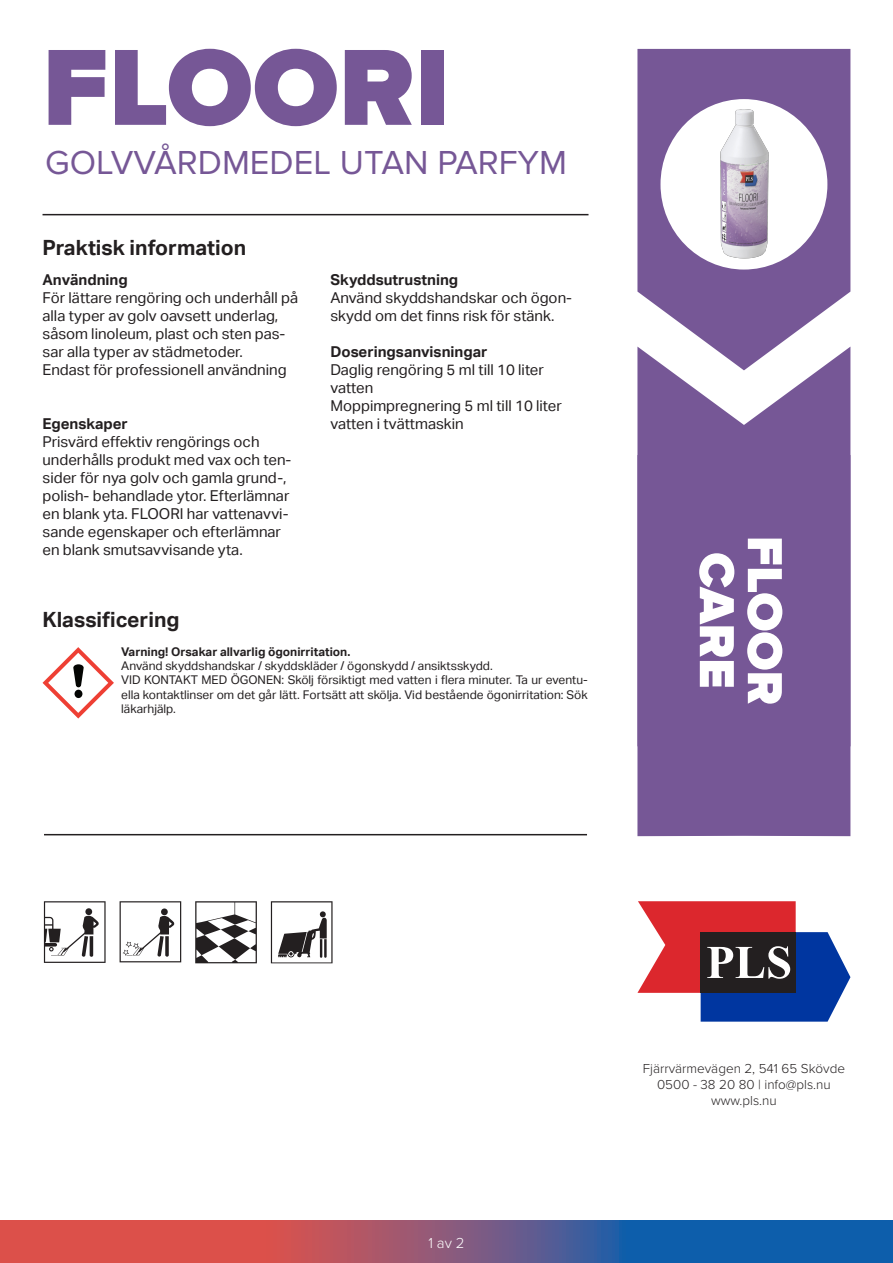
<style>
.page{position:relative;width:893px;height:1263px;background:#fff}
.page>*{position:absolute;margin:0;border:0;box-sizing:border-box;transform-origin:0 0}
.t1{font:900 112.2px "Proxima Nova";color:#765796}
.t2{font:900 51px "Proxima Nova";color:#fff}
.t3{font:34.5px "Proxima Nova";color:#765796}
.t4{font:700 21px "Aktiv Grotesk";color:#231f20}
.t5{font:15px/18px "Aktiv Grotesk";color:#231f20}
.t6{font:700 15px "Aktiv Grotesk";color:#231f20}
.t7{font:300 15px "Proxima Nova";color:#fff}
.t8{font:300 13.5px "Proxima Nova";color:#231f20}
.t9{font:12px/14.4px "Aktiv Grotesk";color:#231f20;text-align:justify}
.t10{font:700 12px "Aktiv Grotesk";color:#231f20}
</style>
<div class="page">
<svg style="left:637px;top:901px;width:213px;height:121px"></svg>
<hr style="left:44px;top:834px;width:543px;height:1px;background:#231f20">
<hr style="left:43px;top:214px;width:545px;height:1px;background:#231f20">
<svg style="left:637px;top:49px;width:213px;height:298px;fill:#765796"></svg>
<svg style="left:637px;top:347px;width:213px;height:108px;fill:#765796"></svg>
<div style="left:637px;top:455px;width:213px;height:381px;background:#765796"></div>
<div style="left:660px;top:99px;width:167px;height:171px;background:#fff;border-radius:50%"></div>
<svg style="left:0;top:1220px;width:893px;height:43px"></svg>
<img style="left:720px;top:109px;width:49px;height:150px">
<svg style="left:43px;top:647px;width:71px;height:71px"></svg>
<svg style="left:271px;top:901px;width:62px;height:62px"></svg>
<svg style="left:195px;top:901px;width:62px;height:62px"></svg>
<svg style="left:120px;top:901px;width:61px;height:61px"></svg>
<svg style="left:44px;top:901px;width:62px;height:62px"></svg>
<p class="t1" style="left:43px;top:23px;width:409px">FLOORI</p>
<p class="t3" style="left:45px;top:142px;width:523px">GOLVVÅRDMEDEL UTAN PARFYM</p>
<p class="t4" style="left:43px;top:235px;width:205px">Praktisk information</p>
<p class="t6" style="left:43px;top:271px;width:87px">Användning</p>
<p class="t5" style="left:43px;top:289px;width:257px">För lättare rengöring och underhåll på alla typer av golv oavsett underlag, såsom linoleum, plast och sten pas&shy;sar alla typer av städmetoder.</p>
<p class="t5" style="left:43px;top:361px;width:246px">Endast för professionell användning</p>
<p class="t6" style="left:43px;top:415px;width:87px">Egenskaper</p>
<p class="t5" style="left:43px;top:433px;width:250px">Prisvärd effektiv rengörings och underhålls produkt med vax och ten&shy;sider för nya golv och gamla grund-, polish- behandlade ytor. Efterlämnar en blank yta. FLOORI har vattenavvi&shy;sande egenskaper och efterlämnar en blank smutsavvisande yta.</p>
<p class="t4" style="left:43px;top:608px;width:139px">Klassificering</p>
<p class="t6" style="left:330px;top:271px;width:129px">Skyddsutrustning</p>
<p class="t5" style="left:330px;top:289px;width:243px">Använd skyddshandskar och ögon&shy;skydd om det finns risk för stänk.</p>
<p class="t6" style="left:330px;top:343px;width:159px">Doseringsanvisningar</p>
<p class="t5" style="left:330px;top:361px;width:215px">Daglig rengöring 5 ml till 10 liter vatten</p>
<p class="t5" style="left:330px;top:397px;width:233px">Moppimpregnering 5 ml till 10 liter vatten i tvättmaskin</p>
<p class="t10" style="left:121px;top:644px;width:231px">Varning! Orsakar allvarlig ögonirritation.</p>
<p class="t9" style="left:121px;top:659px;width:373px">Använd skyddshandskar / skyddskläder / ögonskydd / ansiktsskydd.</p>
<p class="t9" style="left:121px;top:673px;width:468px">VID KONTAKT MED ÖGONEN: Skölj försiktigt med vatten i flera minuter. Ta ur eventu&shy;ella kontaktlinser om det går lätt. Fortsätt att skölja. Vid bestående ögonirritation: Sök läkarhjälp.</p>
<p class="t2" style="left:746px;top:552px;width:138px;rotate:90deg">CARE</p>
<p class="t2" style="left:794px;top:536px;width:171px;rotate:90deg">FLOOR</p>
<p class="t7" style="left:428px;top:1231px;width:38px">1 av 2</p>
<p class="t8" style="left:643px;top:1058px;width:204px">Fjärrvärmevägen 2, 541 65 Skövde</p>
<p class="t8" style="left:657px;top:1074px;width:175px">0500 - 38 20 80 | info@pls.nu</p>
<p class="t8" style="left:711px;top:1090px;width:67px">www.pls.nu</p>
</div>
